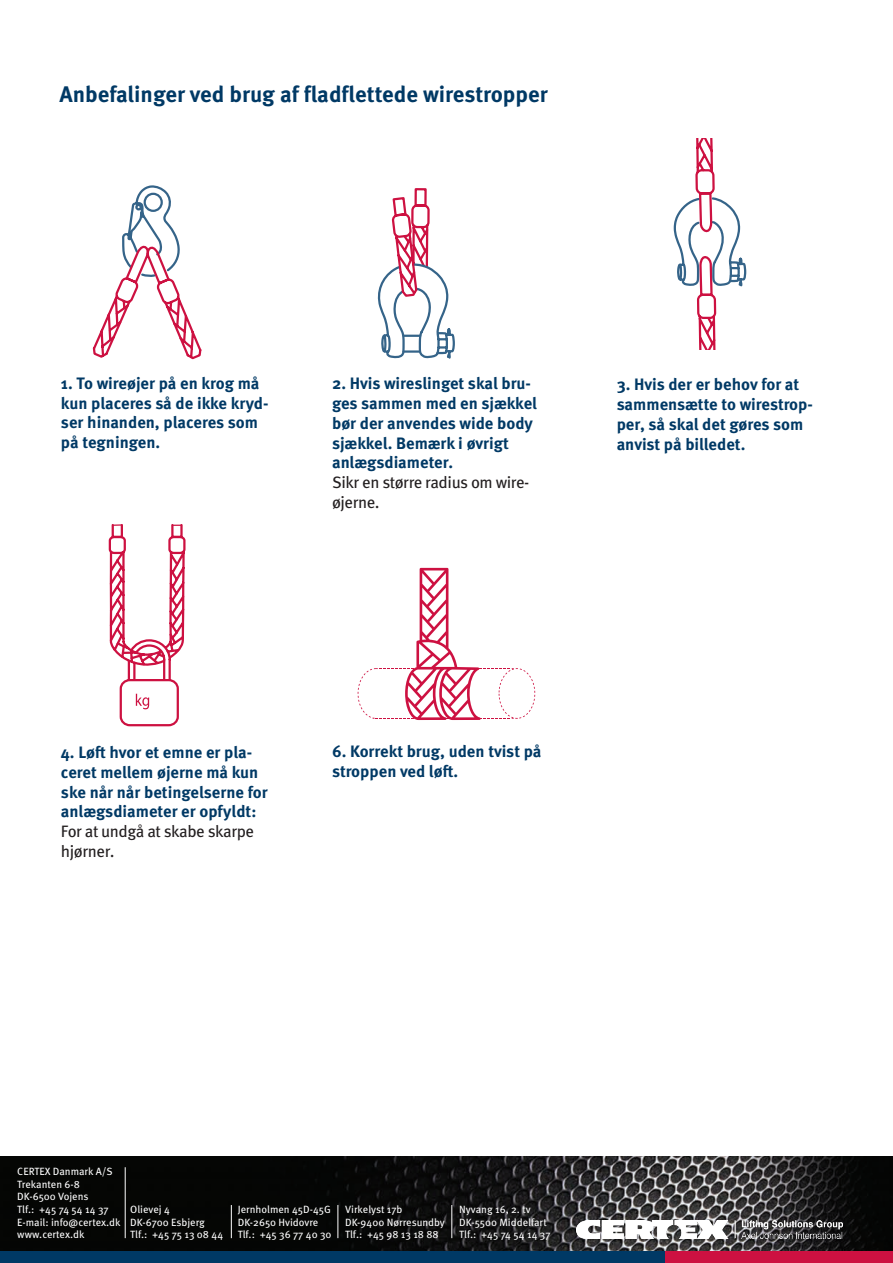
<style>
.page{position:relative;width:893px;height:1263px;background:#fff}
.page>*{position:absolute;margin:0;border:0;box-sizing:border-box;transform-origin:0 0}
.t1{font:700 22.5px "Meta Pro";color:#003965}
.t2{font:700 16.5px/19.8px "Meta Pro";color:#003965}
.t3{font:16.5px/19.8px "Meta Pro";letter-spacing:-.025em;color:#231f20}
.t4{font:10.5px/12.6px "Meta Pro";color:#fff}
</style>
<div class="page">
<img style="left:0;top:1157px;width:893px;height:94px">
<div style="left:0;top:1251px;width:666px;height:12px;background:#003965"></div>
<div style="left:666px;top:1251px;width:227px;height:12px;background:#cd1141"></div>
<hr style="left:451px;top:1205px;width:1px;height:33px;background:#fff">
<hr style="left:125px;top:1167px;width:1px;height:71px;background:#fff">
<hr style="left:338px;top:1205px;width:1px;height:33px;background:#fff">
<hr style="left:231px;top:1205px;width:1px;height:33px;background:#fff">
<img style="left:576px;top:1220px;width:267px;height:18px">
<svg style="left:735px;top:1220px;width:1px;height:18px"></svg>
<svg style="left:108px;top:524px;width:78px;height:203px"></svg>
<svg style="left:358px;top:188px;width:177px;height:532px"></svg>
<svg style="left:92px;top:185px;width:110px;height:175px"></svg>
<svg style="left:673px;top:138px;width:74px;height:212px"></svg>
<p class="t1" style="left:60px;top:77px;width:490px">Anbefalinger ved brug af fladflettede wirestropper</p>
<p class="t2" style="left:61px;top:372px;width:209px">1. To wireøjer på en krog må kun placeres så de ikke kryd&shy;ser hinanden, placeres som på tegningen.</p>
<p class="t2" style="left:332px;top:372px;width:207px">2. Hvis wireslinget skal bru&shy;ges sammen med en sjækkel bør der anvendes wide body sjækkel. Bemærk i øvrigt anlægsdiameter.</p>
<p class="t3" style="left:332px;top:471px;width:199px">Sikr en større radius om wire&shy;øjerne.</p>
<p class="t2" style="left:617px;top:373px;width:198px">3. Hvis der er behov for at sammensætte to wirestrop&shy;per, så skal det gøres som anvist på billedet.</p>
<p class="t2" style="left:61px;top:741px;width:208px">4. Løft hvor et emne er pla&shy;ceret mellem øjerne må kun ske når når betingelserne for anlægsdiameter er opfyldt:</p>
<p class="t3" style="left:61px;top:820px;width:195px">For at undgå at skabe skarpe hjørner.</p>
<p class="t2" style="left:332px;top:740px;width:211px">6. Korrekt brug, uden tvist på stroppen ved løft.</p>
<p class="t4" style="left:17px;top:1164px;width:105px">CERTEX Danmark A/S<br>Trekanten 6-8<br>DK-6500 Vojens<br>Tlf.: +45 74 54 14 37<br>E-mail: info@certex.dk www.certex.dk</p>
<p class="t4" style="left:238px;top:1202px;width:95px">Jernholmen 45D-45G<br>DK-2650 Hvidovre<br>Tlf.: +45 36 77 40 30</p>
<p class="t4" style="left:345px;top:1202px;width:101px">Virkelyst 17b<br>DK-9400 Nørresundby<br>Tlf.: +45 98 13 18 88</p>
<p class="t4" style="left:130px;top:1202px;width:94px">Olievej 4<br>DK-6700 Esbjerg<br>Tlf.: +45 75 13 08 44</p>
<p class="t4" style="left:459px;top:1202px;width:93px">Nyvang 16, 2. tv<br>DK-5500 Middelfart<br>Tlf.: +45 74 54 14 37</p>
</div>
